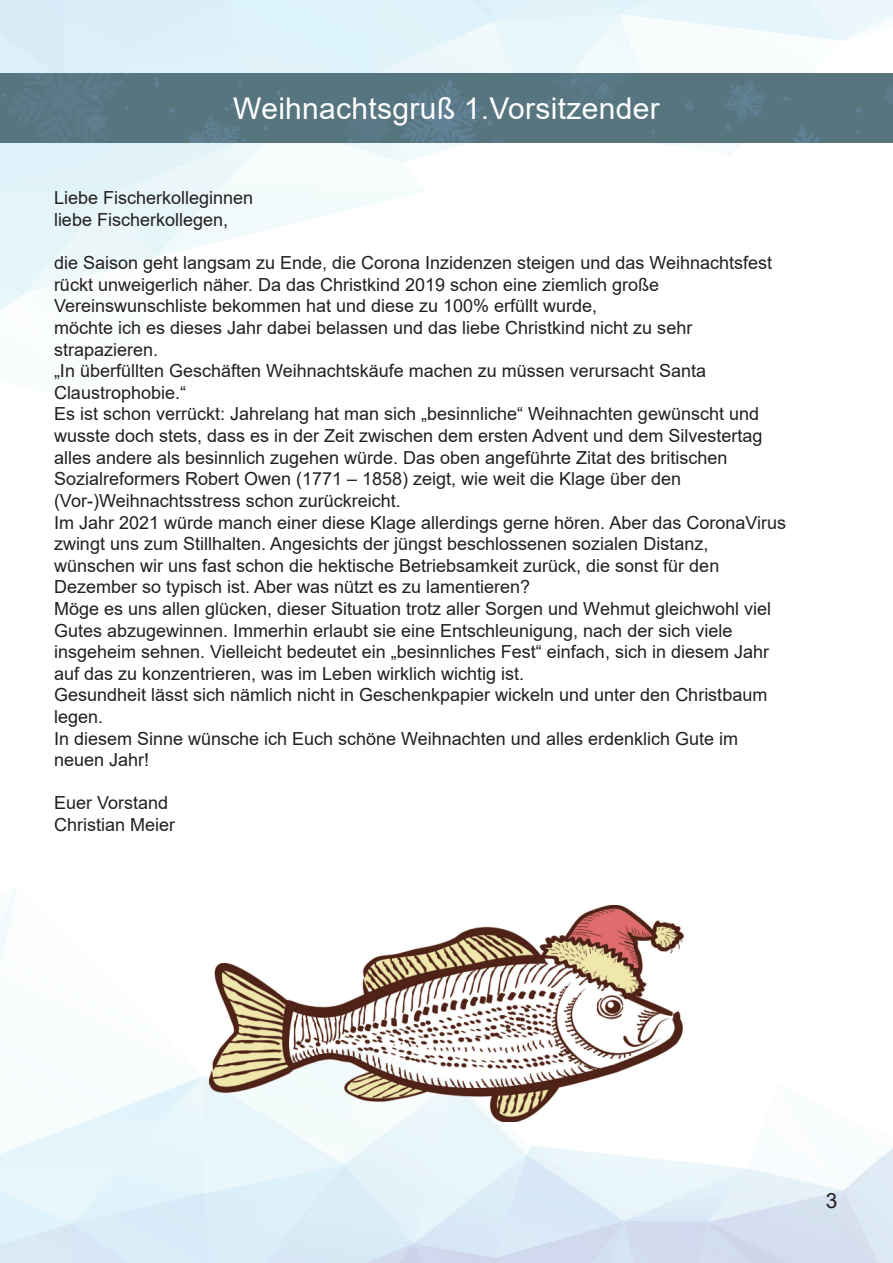
<style>
.page{position:relative;width:893px;height:1263px;background:#fff}
.page>*{position:absolute;margin:0;border:0;box-sizing:border-box;transform-origin:0 0}
.t1{font:30px "Arial";letter-spacing:.01em;color:#fff}
.t2{font:21px "Arial";color:#231f20}
.t3{font:18px/21.6px "Arial";color:#231f20}
</style>
<div class="page">
<img style="left:263px;top:0;width:630px;height:231px">
<img style="left:0;top:0;width:263px;height:1263px">
<img style="left:262px;top:1121px;width:421px;height:142px">
<img style="left:0;top:74px;width:893px;height:68px">
<img style="left:210px;top:906px;width:474px;height:215px">
<h1 class="t1" style="left:233px;top:88px;width:428px">Weihnachtsgruß 1.Vorsitzender</h1>
<p class="t3" style="left:54px;top:187px;width:201px">Liebe Fischerkolleginnen liebe Fischerkollegen,</p>
<p class="t3" style="left:54px;top:252px;width:734px">die Saison geht langsam zu Ende, die Corona Inzidenzen steigen und das Weihnachtsfest rückt unweigerlich näher. Da das Christkind 2019 schon eine ziemlich große Vereinswunschliste bekommen hat und diese zu 100% erfüllt wurde,<br>möchte ich es dieses Jahr dabei belassen und das liebe Christkind nicht zu sehr strapazieren.<br>„In überfüllten Geschäften Weihnachtskäufe machen zu müssen verursacht Santa Claustrophobie.“<br>Es ist schon verrückt: Jahrelang hat man sich „besinnliche“ Weihnachten gewünscht und wusste doch stets, dass es in der Zeit zwischen dem ersten Advent und dem Silvestertag alles andere als besinnlich zugehen würde. Das oben angeführte Zitat des britischen Sozialreformers Robert Owen (1771 – 1858) zeigt, wie weit die Klage über den (Vor-)Weihnachtsstress schon zurückreicht.<br>Im Jahr 2021 würde manch einer diese Klage allerdings gerne hören. Aber das CoronaVirus zwingt uns zum Stillhalten. Angesichts der jüngst beschlossenen sozialen Distanz, wünschen wir uns fast schon die hektische Betriebsamkeit zurück, die sonst für den Dezember so typisch ist. Aber was nützt es zu lamentieren?<br>Möge es uns allen glücken, dieser Situation trotz aller Sorgen und Wehmut gleichwohl viel Gutes abzugewinnen. Immerhin erlaubt sie eine Entschleunigung, nach der sich viele insgeheim sehnen. Vielleicht bedeutet ein „besinnliches Fest“ einfach, sich in diesem Jahr auf das zu konzentrieren, was im Leben wirklich wichtig ist.<br>Gesundheit lässt sich nämlich nicht in Geschenkpapier wickeln und unter den Christbaum legen.<br>In diesem Sinne wünsche ich Euch schöne Weihnachten und alles erdenklich Gute im neuen Jahr!</p>
<p class="t3" style="left:54px;top:792px;width:123px">Euer Vorstand<br>Christian Meier</p>
<p class="t2" style="left:826px;top:1186px;width:13px">3</p>
</div>
